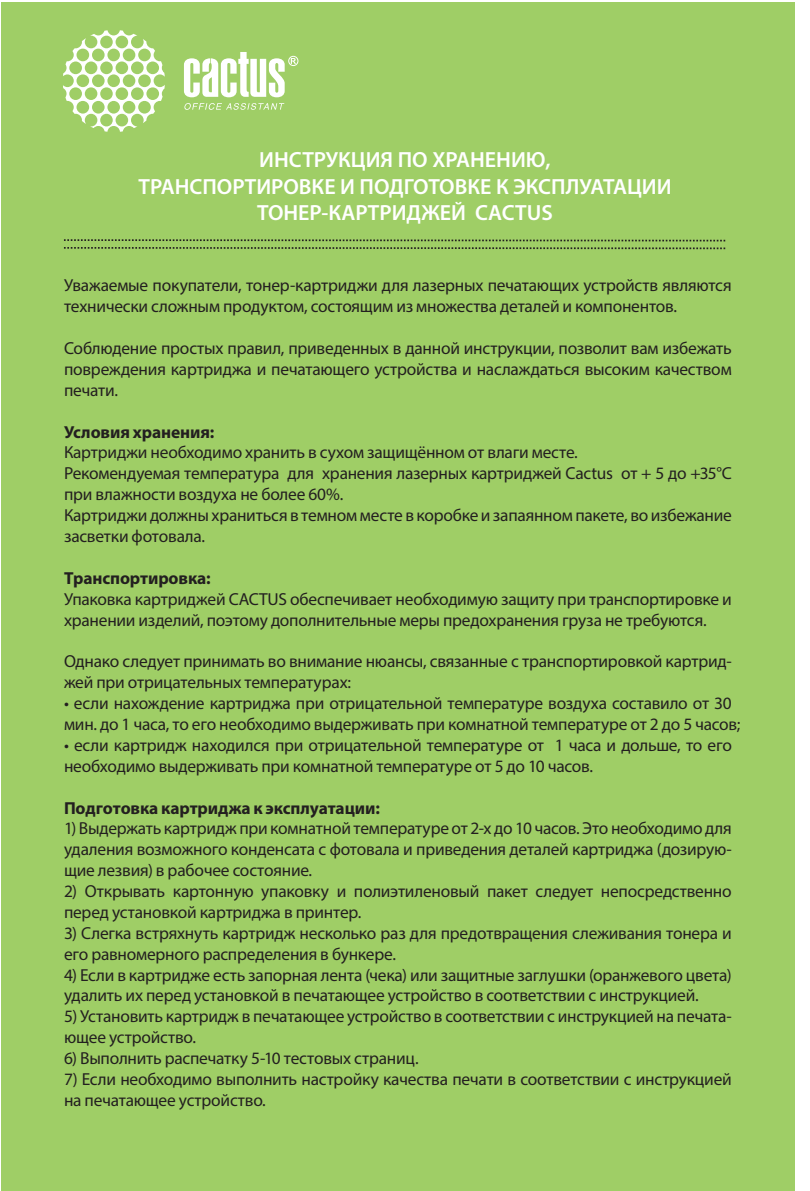
<style>
.page{position:relative;width:810px;height:1191px;background:#fff}
.page>*{position:absolute;margin:0;border:0;box-sizing:border-box;transform-origin:0 0}
.t1{font:600 22px/26.4px "Myriad Pro";color:#fff;text-align:center}
.t2{font:17.4px/20.8px "Myriad Pro";letter-spacing:-.015em;color:#231f20}
.t3{font:700 17.4px "Myriad Pro";letter-spacing:-.005em;color:#231f20}
</style>
<div class="page">
<div style="left:1px;top:2px;width:794px;height:1189px;background:#9fce66"></div>
<svg style="left:64px;top:239px;width:662px;height:2px"></svg>
<svg style="left:64px;top:247px;width:662px;height:2px"></svg>
<svg style="left:63px;top:30px;width:102px;height:102px"></svg>
<svg style="left:184px;top:52px;width:101px;height:45px"></svg>
<svg style="left:184px;top:103px;width:100px;height:7px"></svg>
<div style="left:288px;top:56px;width:10px;height:10px;border:1px solid #fff;border-radius:50%"></div>
<svg style="left:291px;top:58px;width:5px;height:6px"></svg>
<p class="t1" style="left:138px;top:146px;width:535px">ИНСТРУКЦИЯ ПО ХРАНЕНИЮ,<br>ТРАНСПОРТИРОВКЕ И ПОДГОТОВКЕ К ЭКСПЛУАТАЦИИ<br>ТОНЕР-КАРТРИДЖЕЙ CACTUS</p>
<p class="t2" style="left:64px;top:275px;width:669px">Уважаемые покупатели, тонер-картриджи для лазерных печатающих устройств являются технически сложным продуктом, состоящим из множества деталей и компонентов.</p>
<p class="t2" style="left:64px;top:337px;width:669px;text-align:justify">Соблюдение простых правил, приведенных в данной инструкции, позволит вам избежать повреждения картриджа и печатающего устройства и наслаждаться высоким качеством печати.</p>
<p class="t3" style="left:64px;top:420px;width:152px">Условия хранения:</p>
<p class="t2" style="left:64px;top:442px;width:669px">Картриджи необходимо хранить в сухом защищённом от влаги месте.<br>Рекомендуемая температура для хранения лазерных картриджей Cactus от + 5 до +35°С при влажности воздуха не более 60%.<br>Картриджи должны храниться в темном месте в коробке и запаянном пакете, во избежание засветки фотовала.</p>
<p class="t3" style="left:64px;top:566px;width:148px">Транспортировка:</p>
<p class="t2" style="left:64px;top:588px;width:669px">Упаковка картриджей CACTUS обеспечивает необходимую защиту при транспортировке и хранении изделий, поэтому дополнительные меры предохранения груза не требуются.</p>
<p class="t2" style="left:64px;top:651px;width:669px">Однако следует принимать во внимание нюансы, связанные с транспортировкой картрид&shy;жей при отрицательных температурах:</p>
<p class="t2" style="left:64px;top:692px;width:678px">• если нахождение картриджа при отрицательной температуре воздуха составило от 30 мин. до 1 часа, то его необходимо выдерживать при комнатной температуре от 2 до 5 часов;</p>
<p class="t2" style="left:64px;top:734px;width:669px">• если картридж находился при отрицательной температуре от 1 часа и дольше, то его необходимо выдерживать при комнатной температуре от 5 до 10 часов.</p>
<p class="t3" style="left:64px;top:796px;width:317px">Подготовка картриджа к эксплуатации:</p>
<p class="t2" style="left:64px;top:818px;width:669px;text-align:justify">1) Выдержать картридж при комнатной температуре от 2-х до 10 часов. Это необходимо для удаления возможного конденсата с фотовала и приведения деталей картриджа (дозирую&shy;щие лезвия) в рабочее состояние.</p>
<p class="t2" style="left:64px;top:880px;width:669px">2) Открывать картонную упаковку и полиэтиленовый пакет следует непосредственно перед установкой картриджа в принтер.</p>
<p class="t2" style="left:64px;top:922px;width:669px">3) Слегка встряхнуть картридж несколько раз для предотвращения слеживания тонера и его равномерного распределения в бункере.</p>
<p class="t2" style="left:64px;top:964px;width:669px">4) Если в картридже есть запорная лента (чека) или защитные заглушки (оранжевого цвета) удалить их перед установкой в печатающее устройство в соответствии с инструкцией.</p>
<p class="t2" style="left:64px;top:1005px;width:669px">5) Установить картридж в печатающее устройство в соответствии с инструкцией на печата&shy;ющее устройство.</p>
<p class="t2" style="left:64px;top:1047px;width:356px">6) Выполнить распечатку 5-10 тестовых страниц.</p>
<p class="t2" style="left:64px;top:1068px;width:669px">7) Если необходимо выполнить настройку качества печати в соответствии с инструкцией на печатающее устройство.</p>
</div>
